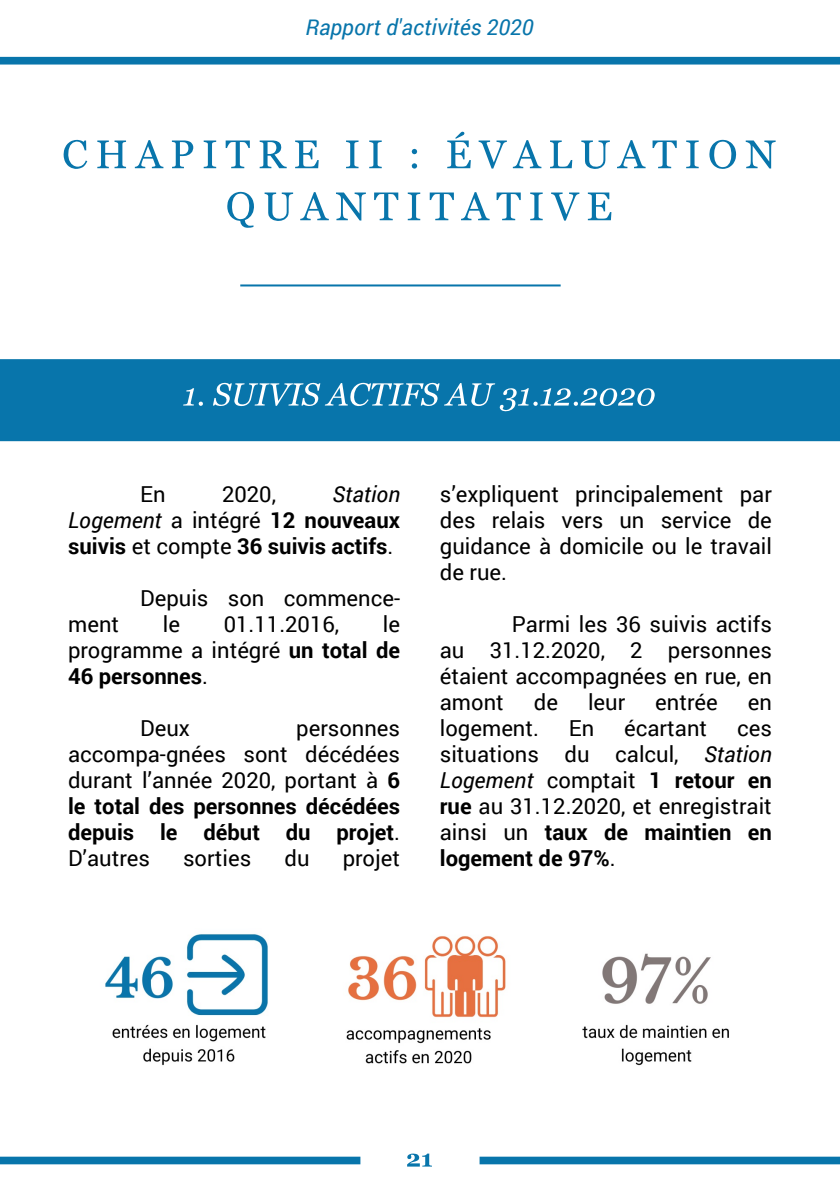
<style>
.page{position:relative;width:840px;height:1191px;background:#fff}
.page>*{position:absolute;margin:0;border:0;box-sizing:border-box;transform-origin:0 0}
.t1{font:22px/26px "Roboto";color:#000;text-align:justify}
.t2{font:700 22px/26px "Roboto";color:#000;text-align:justify}
.t3{font:italic 22px "Roboto";color:#0875ab}
.s1{font-weight:400;font-style:italic}
.s2{font-weight:400}
.s3{font-weight:700}
.s4{font-style:italic}
</style>
<div class="page">
<div style="left:0;top:57px;width:839px;height:8px;background:#0875ab"></div>
<div style="left:0;top:1156px;width:360px;height:8px;background:#0875ab"></div>
<div style="left:479px;top:1156px;width:360px;height:8px;background:#0875ab"></div>
<svg style="left:407px;top:1153px;width:25px;height:13px"></svg>
<img style="left:105px;top:934px;width:624px;height:132px">
<svg style="left:64px;top:140px;width:23px;height:29px"></svg>
<svg style="left:97px;top:140px;width:29px;height:28px"></svg>
<svg style="left:135px;top:140px;width:28px;height:28px"></svg>
<svg style="left:172px;top:140px;width:21px;height:28px"></svg>
<svg style="left:203px;top:140px;width:13px;height:28px"></svg>
<svg style="left:225px;top:140px;width:25px;height:28px"></svg>
<svg style="left:259px;top:140px;width:27px;height:28px"></svg>
<svg style="left:295px;top:140px;width:23px;height:28px"></svg>
<svg style="left:346px;top:140px;width:12px;height:28px"></svg>
<svg style="left:369px;top:140px;width:12px;height:28px"></svg>
<svg style="left:411px;top:149px;width:6px;height:20px"></svg>
<svg style="left:447px;top:132px;width:23px;height:36px"></svg>
<svg style="left:478px;top:140px;width:28px;height:29px"></svg>
<svg style="left:512px;top:140px;width:29px;height:28px"></svg>
<svg style="left:550px;top:140px;width:22px;height:28px"></svg>
<svg style="left:581px;top:140px;width:28px;height:29px"></svg>
<svg style="left:617px;top:140px;width:28px;height:28px"></svg>
<svg style="left:652px;top:140px;width:24px;height:28px"></svg>
<svg style="left:686px;top:140px;width:12px;height:28px"></svg>
<svg style="left:709px;top:140px;width:26px;height:29px"></svg>
<svg style="left:745px;top:140px;width:30px;height:28px"></svg>
<svg style="left:227px;top:192px;width:27px;height:36px"></svg>
<svg style="left:264px;top:192px;width:29px;height:29px"></svg>
<svg style="left:300px;top:192px;width:28px;height:28px"></svg>
<svg style="left:336px;top:192px;width:29px;height:28px"></svg>
<svg style="left:374px;top:192px;width:24px;height:28px"></svg>
<svg style="left:407px;top:192px;width:13px;height:28px"></svg>
<svg style="left:429px;top:192px;width:24px;height:28px"></svg>
<svg style="left:461px;top:192px;width:28px;height:28px"></svg>
<svg style="left:496px;top:192px;width:24px;height:28px"></svg>
<svg style="left:530px;top:192px;width:12px;height:28px"></svg>
<svg style="left:551px;top:192px;width:28px;height:29px"></svg>
<svg style="left:587px;top:192px;width:24px;height:28px"></svg>
<hr style="left:240px;top:284px;width:320px;height:2px;background:#0875ab">
<div style="left:0;top:360px;width:839px;height:80px;background:#0875ab"></div>
<div style="left:0;top:359px;width:839px;height:82px;border:2px solid #0875ab"></div>
<svg style="left:183px;top:388px;width:20px;height:18px"></svg>
<svg style="left:213px;top:383px;width:441px;height:28px"></svg>
<p class="t3" style="left:305px;top:12px;width:229px">Rapport d'activités 2020</p>
<p class="t2" style="left:68px;top:480px;width:333px;text-indent:264px"><span class="s1">Station Logement</span> <span class="s2">a intégré</span> 12 nouveaux suivis <span class="s2">et compte</span> 36 suivis actifs<span class="s2">.</span></p>
<p class="t1" style="left:140px;top:584px;width:261px">Depuis son commence-</p>
<p class="t1" style="left:68px;top:610px;width:52px">ment</p>
<p class="t1" style="left:163px;top:610px;width:19px">le</p>
<p class="t1" style="left:224px;top:610px;width:117px">01.11.2016,</p>
<p class="t1" style="left:140px;top:480px;width:27px">En</p>
<p class="t1" style="left:222px;top:480px;width:55px">2020,</p>
<p class="t1" style="left:68px;top:610px;width:333px;text-indent:314px">le programme a intégré <span class="s3">un total de 46 personnes</span>.</p>
<p class="t1" style="left:140px;top:714px;width:51px">Deux</p>
<p class="t1" style="left:68px;top:714px;width:333px;text-indent:228px">personnes accompa-gnées sont décédées durant l’année 2020, portant à <span class="s3">6 le total des personnes décédées depuis le début du projet</span>.<br>D’autres</p>
<p class="t1" style="left:183px;top:844px;width:69px">sorties</p>
<p class="t1" style="left:284px;top:844px;width:26px">du</p>
<p class="t1" style="left:342px;top:844px;width:59px">projet</p>
<p class="t1" style="left:439px;top:480px;width:333px">s’expliquent principalement par des relais vers un service de guidance à domicile ou le travail de rue.</p>
<p class="t1" style="left:439px;top:610px;width:333px;text-indent:72px">Parmi les 36 suivis actifs au 31.12.2020, 2 personnes étaient accompagnées en rue, en amont</p>
<p class="t1" style="left:533px;top:688px;width:26px">de</p>
<p class="t1" style="left:587px;top:688px;width:39px">leur</p>
<p class="t1" style="left:655px;top:688px;width:64px">entrée</p>
<p class="t1" style="left:747px;top:688px;width:26px">en</p>
<p class="t1" style="left:439px;top:714px;width:101px">logement.</p>
<p class="t1" style="left:568px;top:714px;width:27px">En</p>
<p class="t1" style="left:623px;top:714px;width:84px">écartant</p>
<p class="t1" style="left:439px;top:714px;width:333px;text-indent:297px">ces situations du calcul, <span class="s4">Station Logement</span> comptait <span class="s3">1 retour en rue</span> au 31.12.2020, et enregistrait ainsi un <span class="s3">taux de maintien en logement de 97%</span>.</p>
</div>
